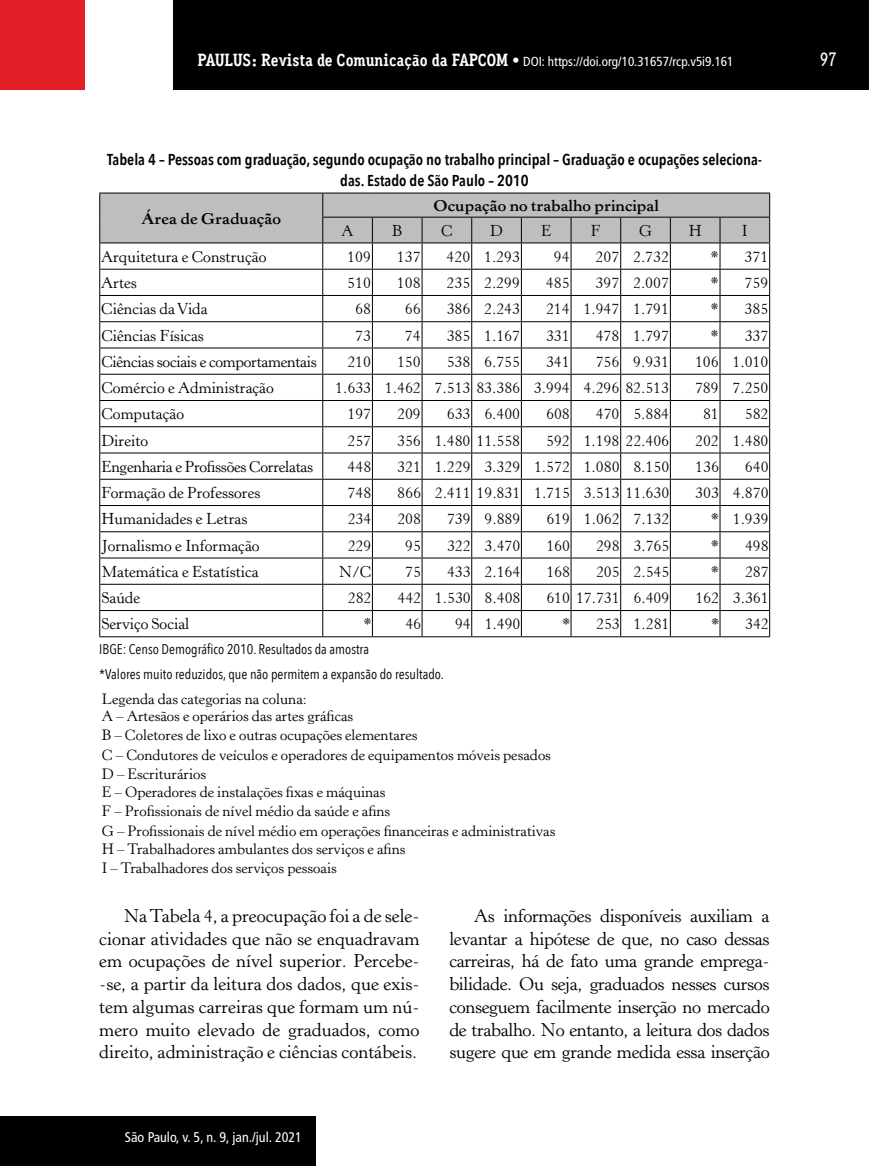
<style>
.page{position:relative;width:869px;height:1166px;background:#fff}
.page>*{position:absolute;margin:0;border:0;box-sizing:border-box;transform-origin:0 0}
.t1{font:500 19.25px "Aaux Office";color:#fff}
.t2{font:18.38px/22.8px "Horley Old Style";letter-spacing:-.01em;color:#000;text-align:justify}
.t3{font:15.75px "Horley Old Style";color:#000}
.t4{font:600 15.75px/21px "Avenir Next Condensed";color:#000;text-align:center}
.t5{font:15.75px "Horley Old Style";letter-spacing:-.02em;color:#000}
.t6{font:700 15.75px "Horley Old Style";color:#000}
.t7{font:14.88px/17.5px "Horley Old Style";color:#000}
.t8{font:14px/24.2px "Avenir Next Condensed";color:#000}
.t9{font:condensed 14px "Frutiger LT Std";color:#fff}
.t10{font:condensed 13.12px "Frutiger LT Std";color:#fff}
.s1{font-family:"Aaux Office";font-weight:700;font-stretch:normal;font-size:17.5px}
.s2{font-family:"Aaux Office";font-weight:500;font-stretch:normal;font-size:17.5px}
</style>
<div class="page">
<div style="left:173px;top:0;width:695px;height:89px;background:#000"></div>
<div style="left:0;top:0;width:85px;height:90px;background:#e21f26"></div>
<div style="left:1px;top:1116px;width:314px;height:50px;background:#000"></div>
<svg style="left:99px;top:193px;width:670px;height:443px"></svg>
<hr style="left:99px;top:636px;width:223px;height:1px;background:#000">
<hr style="left:322px;top:636px;width:50px;height:1px;background:#000">
<hr style="left:372px;top:636px;width:50px;height:1px;background:#000">
<hr style="left:422px;top:636px;width:49px;height:1px;background:#000">
<hr style="left:471px;top:636px;width:50px;height:1px;background:#000">
<hr style="left:521px;top:636px;width:49px;height:1px;background:#000">
<hr style="left:570px;top:636px;width:50px;height:1px;background:#000">
<hr style="left:620px;top:636px;width:50px;height:1px;background:#000">
<hr style="left:670px;top:636px;width:49px;height:1px;background:#000">
<hr style="left:719px;top:636px;width:50px;height:1px;background:#000">
<p class="t10" style="left:197px;top:53px;width:537px"><span class="s1">PAULUS: Revista de Comunicação da FAPCOM</span> <span class="s2">•</span> DOI: https://doi.org/10.31657/rcp.v5i9.161</p>
<p class="t1" style="left:819px;top:48px;width:19px">97</p>
<p class="t4" style="left:107px;top:148px;width:656px">Tabela 4 – Pessoas com graduação, segundo ocupação no trabalho principal – Graduação e ocupações seleciona&shy;das. Estado de São Paulo – 2010</p>
<p class="t6" style="left:141px;top:208px;width:141px">Área de Graduação</p>
<p class="t6" style="left:433px;top:196px;width:226px">Ocupação no trabalho principal</p>
<p class="t3" style="left:341px;top:221px;width:13px">A</p>
<p class="t3" style="left:392px;top:221px;width:12px">B</p>
<p class="t3" style="left:441px;top:221px;width:13px">C</p>
<p class="t3" style="left:490px;top:221px;width:14px">D</p>
<p class="t3" style="left:541px;top:221px;width:12px">E</p>
<p class="t3" style="left:590px;top:221px;width:12px">F</p>
<p class="t3" style="left:638px;top:221px;width:14px">G</p>
<p class="t3" style="left:688px;top:221px;width:14px">H</p>
<p class="t3" style="left:741px;top:221px;width:7px">I</p>
<p class="t3" style="left:101px;top:247px;width:166px">Arquitetura e Construção</p>
<p class="t3" style="left:347px;top:247px;width:25px">109</p>
<p class="t3" style="left:397px;top:247px;width:25px">137</p>
<p class="t3" style="left:446px;top:247px;width:75px">420 1.293</p>
<p class="t3" style="left:553px;top:247px;width:17px">94</p>
<p class="t3" style="left:595px;top:247px;width:75px">207 2.732</p>
<p class="t3" style="left:710px;top:247px;width:59px">* 371</p>
<p class="t3" style="left:101px;top:273px;width:37px">Artes</p>
<p class="t3" style="left:347px;top:273px;width:25px">510</p>
<p class="t3" style="left:397px;top:273px;width:25px">108</p>
<p class="t3" style="left:446px;top:273px;width:75px">235 2.299</p>
<p class="t3" style="left:545px;top:273px;width:25px">485</p>
<p class="t3" style="left:595px;top:273px;width:75px">397 2.007</p>
<p class="t3" style="left:710px;top:273px;width:59px">* 759</p>
<p class="t3" style="left:101px;top:300px;width:108px">Ciências da Vida</p>
<p class="t3" style="left:355px;top:300px;width:17px">68</p>
<p class="t3" style="left:404px;top:300px;width:17px">66</p>
<p class="t3" style="left:446px;top:300px;width:75px">386 2.243</p>
<p class="t3" style="left:545px;top:300px;width:124px">214 1.947 1.791</p>
<p class="t3" style="left:710px;top:300px;width:59px">* 385</p>
<p class="t3" style="left:101px;top:326px;width:104px">Ciências Físicas</p>
<p class="t3" style="left:355px;top:326px;width:17px">73</p>
<p class="t3" style="left:405px;top:326px;width:17px">74</p>
<p class="t3" style="left:446px;top:326px;width:75px">385 1.167</p>
<p class="t3" style="left:545px;top:326px;width:25px">331</p>
<p class="t3" style="left:595px;top:326px;width:75px">478 1.797</p>
<p class="t3" style="left:710px;top:326px;width:59px">* 337</p>
<p class="t5" style="left:101px;top:352px;width:217px">Ciências sociais e comportamentais</p>
<p class="t3" style="left:347px;top:352px;width:25px">210</p>
<p class="t3" style="left:397px;top:352px;width:25px">150</p>
<p class="t3" style="left:446px;top:352px;width:75px">538 6.755</p>
<p class="t3" style="left:546px;top:352px;width:25px">341</p>
<p class="t3" style="left:595px;top:352px;width:75px">756 9.931</p>
<p class="t3" style="left:694px;top:352px;width:75px">106 1.010</p>
<p class="t3" style="left:101px;top:379px;width:174px">Comércio e Administração</p>
<p class="t3" style="left:335px;top:379px;width:335px">1.633 1.462 7.513 83.386 3.994 4.296 82.513</p>
<p class="t3" style="left:694px;top:379px;width:75px">789 7.250</p>
<p class="t3" style="left:101px;top:405px;width:84px">Computação</p>
<p class="t3" style="left:347px;top:405px;width:25px">197</p>
<p class="t3" style="left:397px;top:405px;width:25px">209</p>
<p class="t3" style="left:446px;top:405px;width:75px">633 6.400</p>
<p class="t3" style="left:546px;top:405px;width:25px">608</p>
<p class="t3" style="left:595px;top:405px;width:75px">470 5.884</p>
<p class="t3" style="left:702px;top:405px;width:17px">81</p>
<p class="t3" style="left:744px;top:405px;width:25px">582</p>
<p class="t3" style="left:101px;top:431px;width:48px">Direito</p>
<p class="t3" style="left:347px;top:431px;width:25px">257</p>
<p class="t3" style="left:397px;top:431px;width:124px">356 1.480 11.558</p>
<p class="t3" style="left:546px;top:431px;width:124px">592 1.198 22.406</p>
<p class="t3" style="left:694px;top:431px;width:75px">202 1.480</p>
<p class="t5" style="left:101px;top:457px;width:213px">Engenharia e Profissões Correlatas</p>
<p class="t3" style="left:347px;top:457px;width:25px">448</p>
<p class="t3" style="left:397px;top:457px;width:273px">321 1.229 3.329 1.572 1.080 8.150</p>
<p class="t3" style="left:695px;top:457px;width:25px">136</p>
<p class="t3" style="left:744px;top:457px;width:25px">640</p>
<p class="t3" style="left:102px;top:484px;width:160px">Formação de Professores</p>
<p class="t3" style="left:347px;top:484px;width:25px">748</p>
<p class="t3" style="left:397px;top:484px;width:273px">866 2.411 19.831 1.715 3.513 11.630</p>
<p class="t3" style="left:695px;top:484px;width:75px">303 4.870</p>
<p class="t3" style="left:102px;top:510px;width:147px">Humanidades e Letras</p>
<p class="t3" style="left:347px;top:510px;width:25px">234</p>
<p class="t3" style="left:397px;top:510px;width:25px">208</p>
<p class="t3" style="left:447px;top:510px;width:75px">739 9.889</p>
<p class="t3" style="left:546px;top:510px;width:124px">619 1.062 7.132</p>
<p class="t3" style="left:711px;top:510px;width:59px">* 1.939</p>
<p class="t3" style="left:102px;top:536px;width:159px">Jornalismo e Informação</p>
<p class="t3" style="left:347px;top:536px;width:25px">229</p>
<p class="t3" style="left:405px;top:536px;width:17px">95</p>
<p class="t3" style="left:447px;top:536px;width:75px">322 3.470</p>
<p class="t3" style="left:546px;top:536px;width:25px">160</p>
<p class="t3" style="left:595px;top:536px;width:75px">298 3.765</p>
<p class="t3" style="left:711px;top:536px;width:59px">* 498</p>
<p class="t3" style="left:102px;top:562px;width:158px">Matemática e Estatística</p>
<p class="t3" style="left:339px;top:562px;width:34px">N/C</p>
<p class="t3" style="left:405px;top:562px;width:17px">75</p>
<p class="t3" style="left:447px;top:562px;width:75px">433 2.164</p>
<p class="t3" style="left:546px;top:562px;width:25px">168</p>
<p class="t3" style="left:595px;top:562px;width:75px">205 2.545</p>
<p class="t3" style="left:711px;top:562px;width:59px">* 287</p>
<p class="t3" style="left:102px;top:589px;width:40px">Saúde</p>
<p class="t3" style="left:347px;top:589px;width:25px">282</p>
<p class="t3" style="left:397px;top:589px;width:124px">442 1.530 8.408</p>
<p class="t3" style="left:546px;top:589px;width:124px">610 17.731 6.409</p>
<p class="t3" style="left:695px;top:589px;width:75px">162 3.361</p>
<p class="t3" style="left:102px;top:615px;width:89px">Serviço Social</p>
<p class="t3" style="left:363px;top:615px;width:59px">* 46</p>
<p class="t3" style="left:455px;top:615px;width:67px">94 1.490</p>
<p class="t3" style="left:562px;top:615px;width:108px">* 253 1.281</p>
<p class="t3" style="left:711px;top:615px;width:59px">* 342</p>
<p class="t8" style="left:99px;top:637px;width:346px">IBGE: Censo Demográfico 2010. Resultados da amostra<br>*Valores muito reduzidos, que não permitem a expansão do resultado.</p>
<p class="t7" style="left:102px;top:690px;width:253px">Legenda das categorias na coluna:<br>A – Artesãos e operários das artes gráficas</p>
<p class="t7" style="left:102px;top:726px;width:450px;line-height:19.9px">B – Coletores de lixo e outras ocupações elementares<br>C – Condutores de veículos e operadores de equipamentos móveis pesados</p>
<p class="t7" style="left:102px;top:765px;width:285px">D – Escriturários<br>E – Operadores de instalações fixas e máquinas</p>
<p class="t7" style="left:102px;top:802px;width:455px;line-height:19.8px">F – Profissionais de nível médio da saúde e afins<br>G – Profissionais de nível médio em operações financeiras e administrativas</p>
<p class="t7" style="left:102px;top:840px;width:305px;line-height:18.9px">H – Trabalhadores ambulantes dos serviços e afins<br>I – Trabalhadores dos serviços pessoais</p>
<p class="t2" style="left:99px;top:905px;width:321px;text-indent:25px">Na Tabela 4, a preocupação foi a de sele&shy;cionar atividades que não se enquadravam em ocupações de nível superior. Percebe--se, a partir da leitura dos dados, que exis&shy;tem algumas carreiras que formam um nú&shy;mero muito elevado de graduados, como direito, administração e ciências contábeis.</p>
<p class="t2" style="left:449px;top:905px;width:322px;text-indent:25px">As informações disponíveis auxiliam a levantar a hipótese de que, no caso dessas carreiras, há de fato uma grande emprega&shy;bilidade. Ou seja, graduados nesses cursos conseguem facilmente inserção no mercado de trabalho. No entanto, a leitura dos dados sugere que em grande medida essa inserção</p>
<p class="t9" style="left:125px;top:1129px;width:178px">São Paulo, v. 5, n. 9, jan./jul. 2021</p>
</div>
